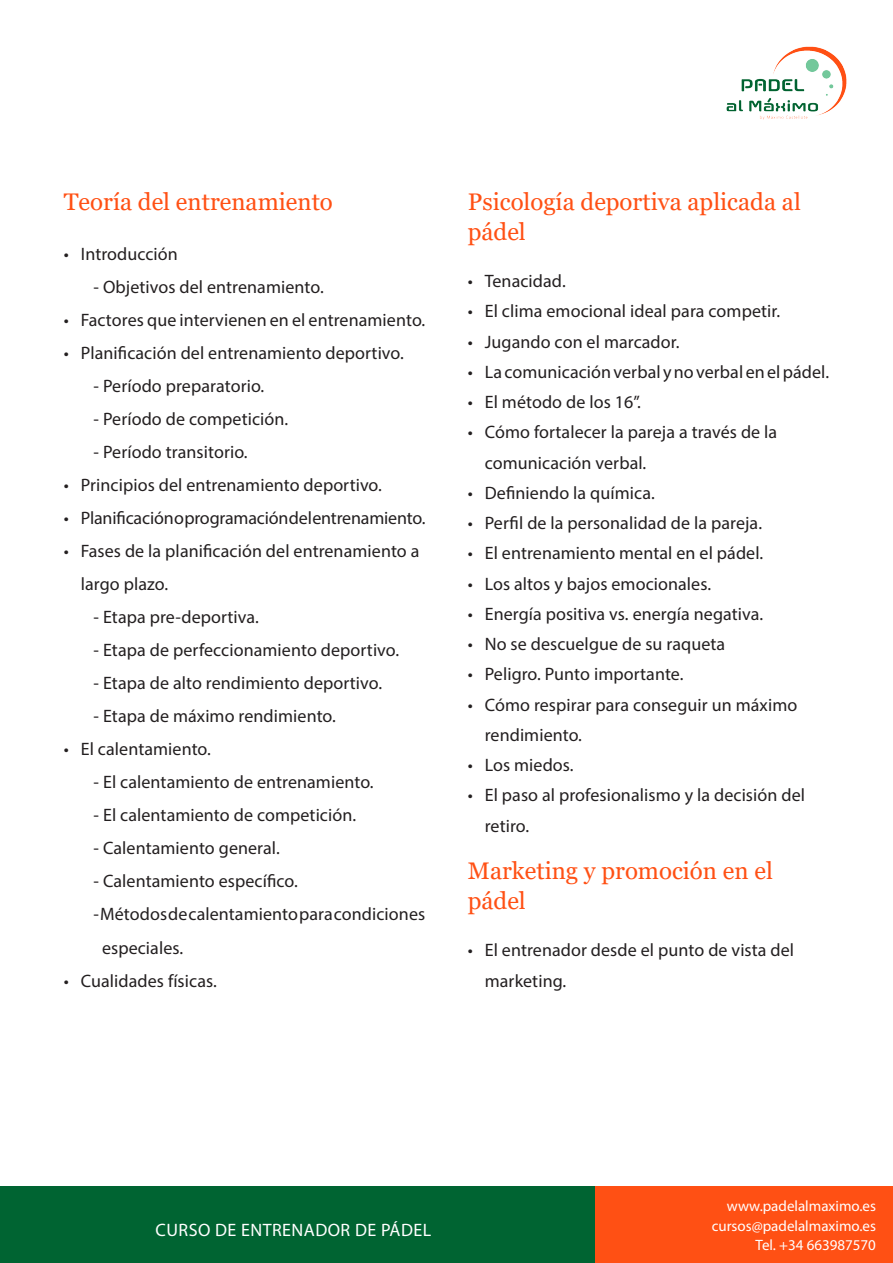
<style>
.page{position:relative;width:893px;height:1263px;background:#fff}
.page>*{position:absolute;margin:0;border:0;box-sizing:border-box;transform-origin:0 0}
.Título_naranja{font:24px/30.3px "Georgia";color:#ff5014}
.Naranja_nivel_2{font:18px/30.3px "Myriad Pro";letter-spacing:.005em;color:#231f20}
.t1{font:18px "Myriad Pro";letter-spacing:.025em;color:#fff}
.t2{font:15px/19.5px "Myriad Pro";color:#fff;text-align:right}
</style>
<div class="page">
<img style="left:726px;top:46px;width:121px;height:74px">
<div style="left:0;top:1186px;width:595px;height:77px;background:#006432"></div>
<div style="left:595px;top:1186px;width:298px;height:77px;background:#ff5014"></div>
<p class="Título_naranja" style="left:64px;top:187px;width:271px">Teoría del entrenamiento</p>
<p class="Naranja_nivel_2" style="left:64px;top:238px;width:116px">• Introducción</p>
<p class="Naranja_nivel_2" style="left:94px;top:271px;width:232px">- Objetivos del entrenamiento.</p>
<p class="Naranja_nivel_2" style="left:64px;top:304px;width:363px">• Factores que intervienen en el entrenamiento.</p>
<p class="Naranja_nivel_2" style="left:64px;top:337px;width:341px">• Planificación del entrenamiento deportivo.</p>
<p class="Naranja_nivel_2" style="left:94px;top:370px;width:172px">- Período preparatorio.</p>
<p class="Naranja_nivel_2" style="left:94px;top:403px;width:196px">- Período de competición.</p>
<p class="Naranja_nivel_2" style="left:94px;top:436px;width:156px">- Período transitorio.</p>
<p class="Naranja_nivel_2" style="left:64px;top:469px;width:320px">• Principios del entrenamiento deportivo.</p>
<p class="Naranja_nivel_2" style="left:64px;top:502px;width:363px">• Planificación o programación del entrenamiento.</p>
<p class="Naranja_nivel_2" style="left:81px;top:534px;width:340px;line-height:33px;text-indent:-17px">• Fases de la planificación del entrenamiento a largo plazo.</p>
<p class="Naranja_nivel_2" style="left:94px;top:602px;width:167px">- Etapa pre-deportiva.</p>
<p class="Naranja_nivel_2" style="left:94px;top:635px;width:307px">- Etapa de perfeccionamiento deportivo.</p>
<p class="Naranja_nivel_2" style="left:94px;top:668px;width:290px">- Etapa de alto rendimiento deportivo.</p>
<p class="Naranja_nivel_2" style="left:94px;top:701px;width:244px">- Etapa de máximo rendimiento.</p>
<p class="Naranja_nivel_2" style="left:64px;top:734px;width:149px">• El calentamiento.</p>
<p class="Naranja_nivel_2" style="left:94px;top:767px;width:282px">- El calentamiento de entrenamiento.</p>
<p class="Naranja_nivel_2" style="left:94px;top:800px;width:264px">- El calentamiento de competición.</p>
<p class="Naranja_nivel_2" style="left:94px;top:833px;width:188px">- Calentamiento general.</p>
<p class="Naranja_nivel_2" style="left:94px;top:866px;width:206px">- Calentamiento específico.</p>
<p class="Naranja_nivel_2" style="left:102px;top:898px;width:325px;line-height:33px;text-indent:-9px">- Métodos de calentamiento para condiciones especiales.</p>
<p class="Naranja_nivel_2" style="left:64px;top:965px;width:155px">• Cualidades físicas.</p>
<p class="Título_naranja" style="left:468px;top:187px;width:335px">Psicología deportiva aplicada al pádel</p>
<p class="Naranja_nivel_2" style="left:468px;top:266px;width:99px">• Tenacidad.</p>
<p class="Naranja_nivel_2" style="left:468px;top:296px;width:314px">• El clima emocional ideal para competir.</p>
<p class="Naranja_nivel_2" style="left:468px;top:326px;width:213px">• Jugando con el marcador.</p>
<p class="Naranja_nivel_2" style="left:468px;top:356px;width:363px">• La comunicación verbal y no verbal en el pádel.</p>
<p class="Naranja_nivel_2" style="left:468px;top:387px;width:175px">• El método de los 16”.</p>
<p class="Naranja_nivel_2" style="left:485px;top:417px;width:294px;text-indent:-17px">• Cómo fortalecer la pareja a través de la comunicación verbal.</p>
<p class="Naranja_nivel_2" style="left:468px;top:477px;width:189px">• Definiendo la química.</p>
<p class="Naranja_nivel_2" style="left:468px;top:508px;width:296px">• Perfil de la personalidad de la pareja.</p>
<p class="Naranja_nivel_2" style="left:468px;top:538px;width:297px">• El entrenamiento mental en el pádel.</p>
<p class="Naranja_nivel_2" style="left:468px;top:568px;width:245px">• Los altos y bajos emocionales.</p>
<p class="Naranja_nivel_2" style="left:468px;top:598px;width:297px">• Energía positiva vs. energía negativa.</p>
<p class="Naranja_nivel_2" style="left:468px;top:628px;width:259px">• No se descuelgue de su raqueta</p>
<p class="Naranja_nivel_2" style="left:468px;top:659px;width:217px">• Peligro. Punto importante.</p>
<p class="Naranja_nivel_2" style="left:485px;top:689px;width:314px;text-indent:-17px">• Cómo respirar para conseguir un máximo rendimiento.</p>
<p class="Naranja_nivel_2" style="left:468px;top:749px;width:107px">• Los miedos.</p>
<p class="Naranja_nivel_2" style="left:485px;top:780px;width:322px;text-indent:-17px">• El paso al profesionalismo y la decisión del retiro.</p>
<p class="Título_naranja" style="left:468px;top:856px;width:307px">Marketing y promoción en el pádel</p>
<p class="Naranja_nivel_2" style="left:485px;top:935px;width:311px;text-indent:-17px">• El entrenador desde el punto de vista del marketing.</p>
<p class="t1" style="left:156px;top:1219px;width:277px">CURSO DE ENTRENADOR DE PÁDEL</p>
<p class="t2" style="left:712px;top:1196px;width:166px">www.padelalmaximo.es cursos@padelalmaximo.es<br>Tel. +34 663987570</p>
</div>
